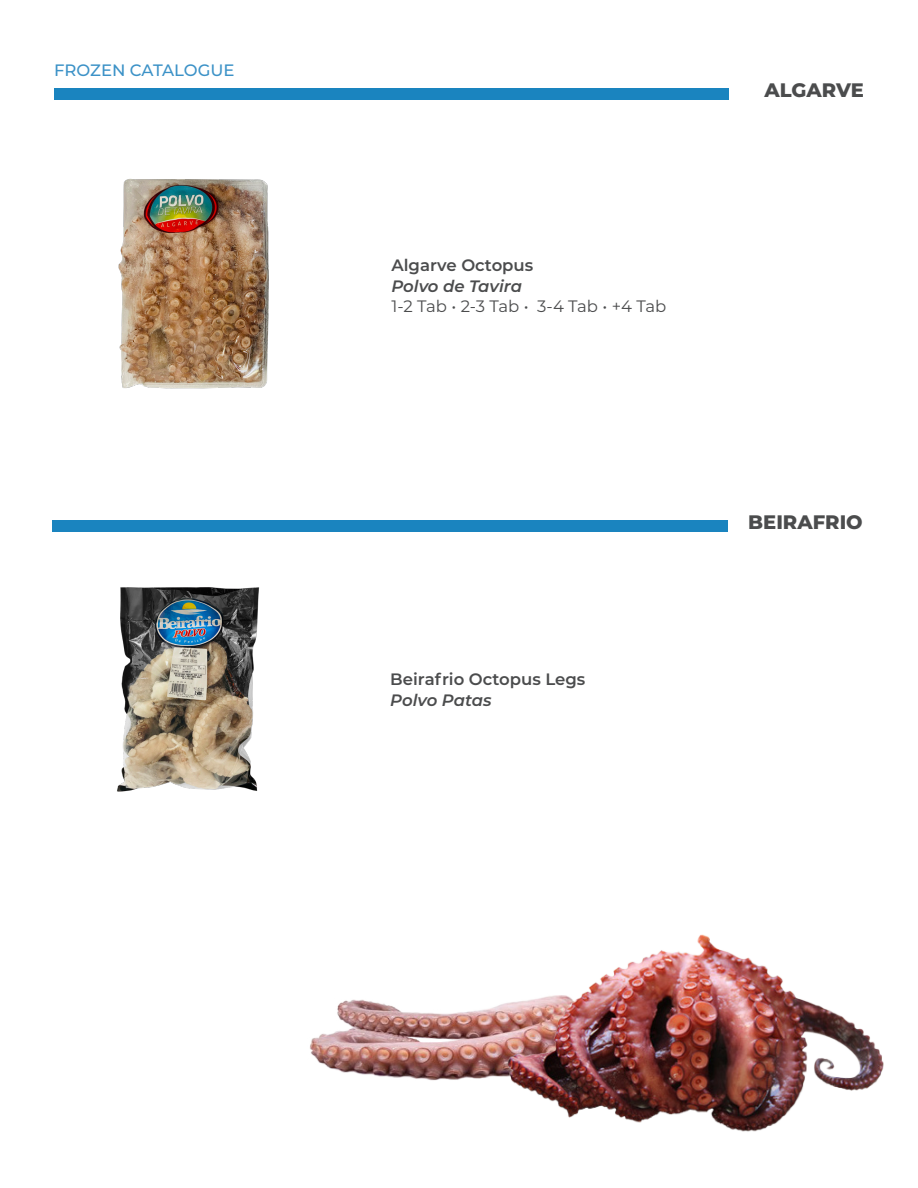
<style>
.page{position:relative;width:918px;height:1188px;background:#fff}
.page>*{position:absolute;margin:0;border:0;box-sizing:border-box;transform-origin:0 0}
.name{font:800 19.5px "Montserrat";color:#4b4c4d}
.size{font:600 16.5px/21px "Montserrat";color:#4b4c4d}
.size-2{font:16.5px "Montserrat";letter-spacing:-.015em;color:#4b4c4d}
.name-2{font:600 16.5px "Montserrat";color:#4b4c4d}
.t1{font:500 16.5px "Montserrat";color:#3c92c7}
.name-3{font:italic 600 16.5px "Montserrat";letter-spacing:-.005em;color:#4b4c4d}
.s1{font-style:italic}
</style>
<div class="page">
<img style="left:310px;top:999px;width:183px;height:82px">
<div style="left:54px;top:88px;width:675px;height:11px;background:#1a84bf"></div>
<div style="left:53px;top:520px;width:675px;height:11px;background:#1a84bf"></div>
<img style="left:118px;top:178px;width:151px;height:211px">
<img style="left:117px;top:587px;width:143px;height:205px">
<img style="left:493px;top:934px;width:391px;height:198px">
<p class="t1" style="left:54px;top:59px;width:182px">FROZEN CATALOGUE</p>
<p class="size" style="left:392px;top:254px;width:143px">Algarve Octopus<br><span class="s1">Polvo de Tavira</span></p>
<p class="size-2" style="left:392px;top:295px;width:276px">1-2 Tab • 2-3 Tab • 3-4 Tab • +4 Tab</p>
<p class="name-2" style="left:390px;top:668px;width:197px">Beirafrio Octopus Legs</p>
<p class="name-3" style="left:390px;top:689px;width:103px">Polvo Patas</p>
<p class="name" style="left:764px;top:76px;width:101px">ALGARVE</p>
<p class="name" style="left:748px;top:508px;width:116px">BEIRAFRIO</p>
</div>
